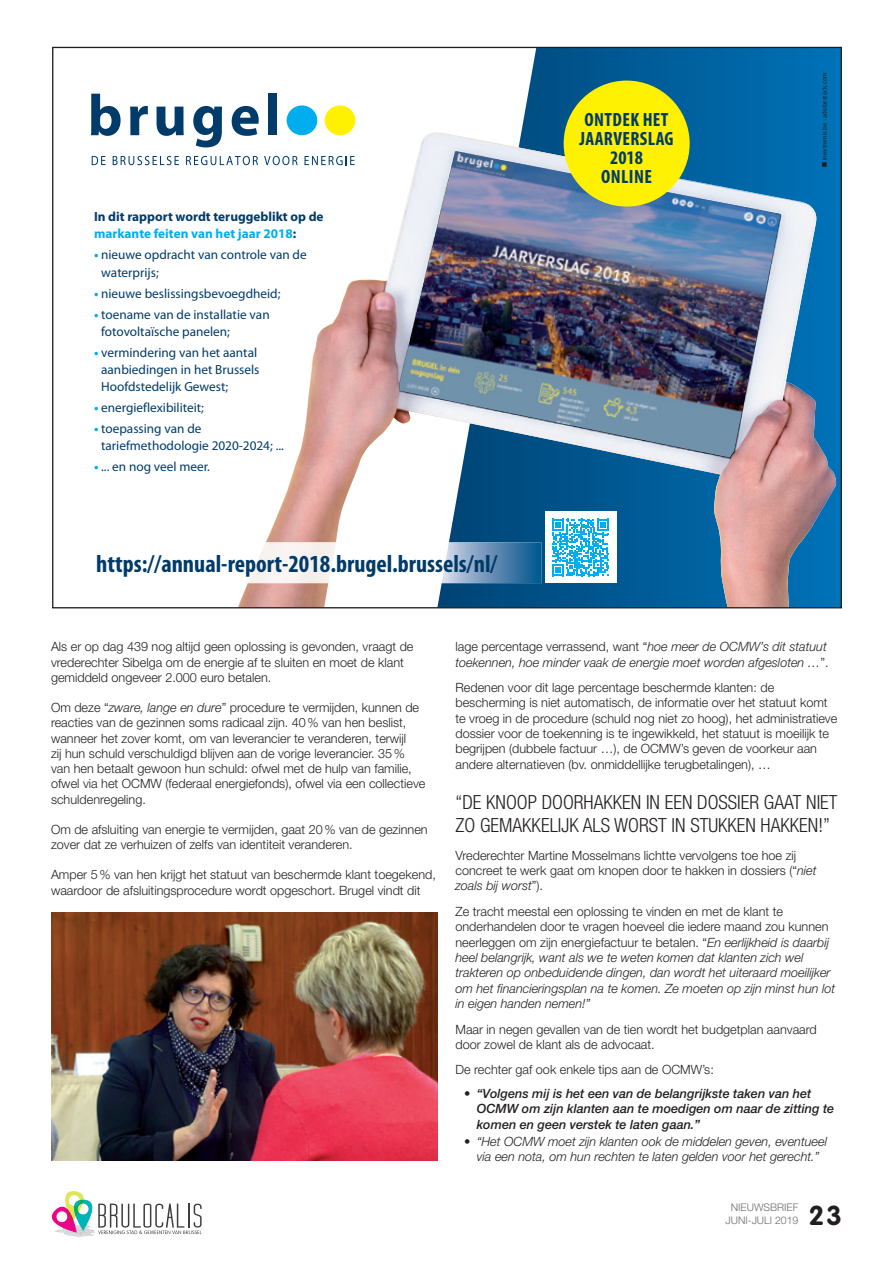
<style>
.page{position:relative;width:893px;height:1263px;background:#fff}
.page>*{position:absolute;margin:0;border:0;box-sizing:border-box;transform-origin:0 0}
.t1{font:700 27px "VAG Rounded";color:#231f20}
.t2{font:700 condensed 24.6px "Myriad Pro";color:#003b69}
.Article_Intertitre_1{font:300 condensed 19.5px/23.4px "Helvetica Neue LT Pro";color:#231f20}
.t3{font:700 condensed 19.2px/19.2px "Myriad Pro";letter-spacing:.02em;color:#003b69;text-align:center}
.t4{font:13.2px/17.2px "Myriad Pro";color:#003b69}
.t5{font:700 13.2px/17.2px "Myriad Pro";color:#003b69}
.Article_Texte{font:300 12.75px/15.3px "Helvetica Neue LT Pro";color:#231f20}
.Article_Texte-2{font:italic 300 12.75px/15.3px "Helvetica Neue LT Pro";color:#231f20}
.t6{font:italic 500 12.75px/15.3px "Helvetica Neue LT Pro";color:#231f20}
.t7{font:300 10.5px/12.6px "Helvetica Neue LT Pro";color:#6c6d70;text-align:center}
.t8{font:6.6px "Myriad Pro";color:#231f20}
.s1{color:#00aeef}
.s2{color:#fff}
.s3{font-weight:700;color:#00aeef}
.s4{font-style:italic}
.s5{font-style:normal}
.s6{font-weight:300;font-style:normal}
</style>
<div class="page">
<img style="left:51px;top:912px;width:386px;height:249px">
<svg style="left:51px;top:1191px;width:151px;height:46px"></svg>
<svg style="left:521px;top:49px;width:319px;height:557px;background:#0767a3"></svg>
<img style="left:238px;top:132px;width:598px;height:474px">
<img style="left:399px;top:151px;width:382px;height:307px">
<img style="left:453px;top:152px;width:62px;height:27px">
<svg style="left:238px;top:542px;width:204px;height:41px"></svg>
<img style="left:442px;top:542px;width:100px;height:41px">
<img style="left:248px;top:542px;width:88px;height:41px">
<div style="left:545px;top:512px;width:71px;height:71px;background:#fff"></div>
<svg style="left:552px;top:519px;width:57px;height:57px"></svg>
<div style="left:564px;top:81px;width:126px;height:126px;background:#fff101;border-radius:50%"></div>
<svg style="left:91px;top:94px;width:30px;height:42px"></svg>
<svg style="left:130px;top:106px;width:18px;height:29px"></svg>
<svg style="left:157px;top:107px;width:27px;height:29px"></svg>
<svg style="left:193px;top:106px;width:29px;height:41px"></svg>
<svg style="left:232px;top:106px;width:27px;height:30px"></svg>
<div style="left:268px;top:94px;width:9px;height:41px;background:#003b69"></div>
<div style="left:287px;top:105px;width:30px;height:30px;background:#00aeef;border-radius:50%"></div>
<div style="left:325px;top:105px;width:30px;height:30px;background:#fff101;border-radius:50%"></div>
<svg style="left:92px;top:156px;width:14px;height:9px"></svg>
<svg style="left:113px;top:156px;width:66px;height:9px"></svg>
<svg style="left:186px;top:156px;width:72px;height:9px"></svg>
<svg style="left:264px;top:156px;width:34px;height:9px"></svg>
<svg style="left:305px;top:156px;width:50px;height:9px"></svg>
<p class="t5" style="left:94px;top:208px;width:231px">In dit rapport wordt teruggeblikt op de <span class="s1">markante feiten van het jaar 2018</span>: <span class="s2">:</span></p>
<p class="t4" style="left:101px;top:247px;width:207px;text-indent:-7px"><span class="s3">•</span> nieuwe opdracht van controle van de waterprijs;</p>
<p class="t4" style="left:94px;top:285px;width:188px"><span class="s3">•</span> nieuwe beslissingsbevoegdheid;</p>
<p class="t4" style="left:101px;top:306px;width:170px;text-indent:-7px"><span class="s3">•</span> toename van de installatie van fotovoltaïsche panelen;</p>
<p class="t4" style="left:101px;top:344px;width:160px;text-indent:-7px"><span class="s3">•</span> vermindering van het aantal aanbiedingen in het Brussels<br>Hoofdstedelijk Gewest;</p>
<p class="t4" style="left:94px;top:399px;width:112px"><span class="s3">•</span> energieflexibiliteit;</p>
<p class="t4" style="left:101px;top:420px;width:184px;text-indent:-7px"><span class="s3">•</span> toepassing van de tariefmethodologie 2020-2024; ...</p>
<p class="t4" style="left:94px;top:459px;width:118px"><span class="s3">•</span> ... en nog veel meer.</p>
<p class="t2" style="left:96px;top:550px;width:403px">https://annual-report-2018.brugel.brussels/nl/</p>
<p class="t3" style="left:579px;top:110px;width:96px">ONTDEK HET<br>JAARVERSLAG<br>2018<br>ONLINE</p>
<p class="t8" style="left:821px;top:167px;width:96px;rotate:-90deg">■ inextremis.be - adobestock.com</p>
<p class="Article_Texte" style="left:51px;top:639px;width:364px">Als er op dag 439 nog altijd geen oplossing is gevonden, vraagt de vrederechter Sibelga om de energie af te sluiten en moet de klant gemiddeld ongeveer 2.000 euro betalen.</p>
<p class="Article_Texte" style="left:51px;top:699px;width:376px">Om deze “<span class="s4">zware, lange en dure</span>” procedure te vermijden, kunnen de reacties van de gezinnen soms radicaal zijn. 40% van hen beslist, wanneer het zover komt, om van leverancier te veranderen, terwijl<br>zij hun schuld verschuldigd blijven aan de vorige leverancier. 35% van hen betaalt gewoon hun schuld: ofwel met de hulp van familie, ofwel via het OCMW (federaal energiefonds), ofwel via een collectieve schuldenregeling.</p>
<p class="Article_Texte" style="left:51px;top:821px;width:378px">Om de afsluiting van energie te vermijden, gaat 20% van de gezinnen zover dat ze verhuizen of zelfs van identiteit veranderen.</p>
<p class="Article_Texte" style="left:51px;top:867px;width:386px">Amper 5% van hen krijgt het statuut van beschermde klant toegekend, waardoor de afsluitingsprocedure wordt opgeschort. Brugel vindt dit</p>
<p class="Article_Texte-2" style="left:455px;top:639px;width:375px"><span class="s5">lage percentage verrassend, want “</span>hoe meer de OCMW’s dit statuut toekennen, hoe minder vaak de energie moet worden afgesloten …<span class="s5">”.</span></p>
<p class="Article_Texte" style="left:455px;top:680px;width:383px">Redenen voor dit lage percentage beschermde klanten: de bescherming is niet automatisch, de informatie over het statuut komt te vroeg in de procedure (schuld nog niet zo hoog), het administratieve dossier voor de toekenning is te ingewikkeld, het statuut is moeilijk te begrijpen (dubbele factuur …), de OCMW’s geven de voorkeur aan andere alternatieven (bv. onmiddellijke terugbetalingen), …</p>
<p class="Article_Intertitre_1" style="left:455px;top:790px;width:384px">“DE KNOOP DOORHAKKEN IN EEN DOSSIER GAAT NIET<br>ZO GEMAKKELIJK ALS WORST IN STUKKEN HAKKEN!”</p>
<p class="Article_Texte" style="left:455px;top:847px;width:363px">Vrederechter Martine Mosselmans lichtte vervolgens toe hoe zij concreet te werk gaat om knopen door te hakken in dossiers (“<span class="s4">niet zoals bij worst</span>”).</p>
<p class="Article_Texte-2" style="left:455px;top:904px;width:381px"><span class="s5">Ze tracht meestal een oplossing te vinden en met de klant te onderhandelen door te vragen hoeveel die iedere maand zou kunnen neerleggen om zijn energiefactuur te betalen. “</span>En eerlijkheid is daarbij heel belangrijk, want als we te weten komen dat klanten zich wel trakteren op onbeduidende dingen, dan wordt het uiteraard moeilijker om het financieringsplan na te komen. Ze moeten op zijn minst hun lot in eigen handen nemen!”</p>
<p class="Article_Texte" style="left:455px;top:1021px;width:363px">Maar in negen gevallen van de tien wordt het budgetplan aanvaard door zowel de klant als de advocaat.</p>
<p class="Article_Texte" style="left:455px;top:1062px;width:260px">De rechter gaf ook enkele tips aan de OCMW’s:</p>
<p class="t6" style="left:477px;top:1085px;width:359px;text-indent:-13px"><span class="s6">•</span> “Volgens mij is het een van de belangrijkste taken van het<br>OCMW om zijn klanten aan te moedigen om naar de zitting te komen en geen verstek te laten gaan.”</p>
<p class="Article_Texte-2" style="left:464px;top:1133px;width:365px;text-align:center"><span class="s5">•</span> “Het OCMW moet zijn klanten ook de middelen geven, eventueel via een nota, om hun rechten te laten gelden voor het gerecht.”</p>
<p class="t7" style="left:726px;top:1201px;width:74px">NIEUWSBRIEF<br>Juni-juli 2019</p>
<h1 class="t1" style="left:809px;top:1199px;width:35px">23</h1>
</div>
